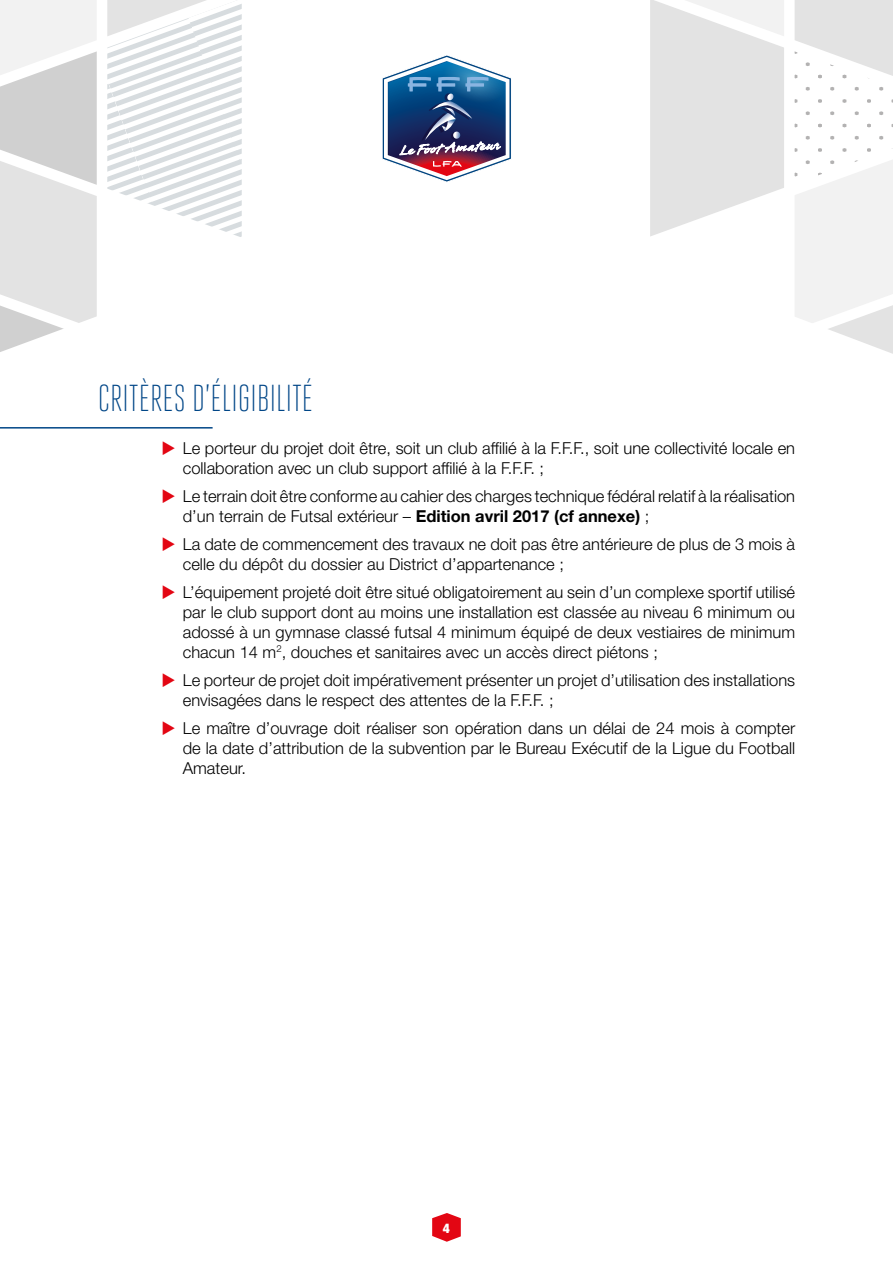
<style>
.page{position:relative;width:893px;height:1263px;background:#fff}
.page>*{position:absolute;margin:0;border:0;box-sizing:border-box;transform-origin:0 0}
.t1{font:300 37.5px "Heroic Condensed";color:#004687}
.t2{font:300 16.5px/19.8px "Helvetica Neue";color:#000}
.t3{font:900 condensed 13.5px "Helvetica Neue";color:#fff}
.s1{font-weight:700}
</style>
<div class="page">
<svg style="left:432px;top:1213px;width:29px;height:29px"></svg>
<svg style="left:0;top:0;width:242px;height:186px"></svg>
<svg style="left:650px;top:0;width:243px;height:186px"></svg>
<svg style="left:0;top:186px;width:893px;height:168px"></svg>
<svg style="left:382px;top:55px;width:129px;height:127px"></svg>
<hr style="left:0;top:427px;width:213px;height:2px;background:#004687">
<h1 class="t1" style="left:98px;top:377px;width:217px">CRITÈRES D’ÉLIGIBILITÉ</h1>
<p class="t2" style="left:183px;top:438px;width:614px">Le porteur du projet doit être, soit un club affilié à la F.F.F., soit une collectivité locale en collaboration avec un club support affilié à la F.F.F. ;</p>
<p class="t2" style="left:183px;top:486px;width:614px">Le terrain doit être conforme au cahier des charges technique fédéral relatif à la réalisation d’un terrain de Futsal extérieur – <span class="s1">Edition avril 2017 (cf annexe)</span> ;</p>
<p class="t2" style="left:183px;top:534px;width:614px">La date de commencement des travaux ne doit pas être antérieure de plus de 3 mois à celle du dépôt du dossier au District d’appartenance ;</p>
<p class="t2" style="left:183px;top:582px;width:614px;text-align:justify">L’équipement projeté doit être situé obligatoirement au sein d’un complexe sportif utilisé par le club support dont au moins une installation est classée au niveau 6 minimum ou adossé à un gymnase classé futsal 4 minimum équipé de deux vestiaires de minimum chacun 14 m<sup>2</sup>, douches et sanitaires avec un accès direct piétons ;</p>
<p class="t2" style="left:183px;top:670px;width:614px">Le porteur de projet doit impérativement présenter un projet d’utilisation des installations envisagées dans le respect des attentes de la F.F.F. ;</p>
<p class="t2" style="left:183px;top:718px;width:614px;text-align:justify">Le maître d’ouvrage doit réaliser son opération dans un délai de 24 mois à compter de la date d’attribution de la subvention par le Bureau Exécutif de la Ligue du Football Amateur.</p>
<p class="t3" style="left:443px;top:1217px;width:9px">4</p>
</div>
